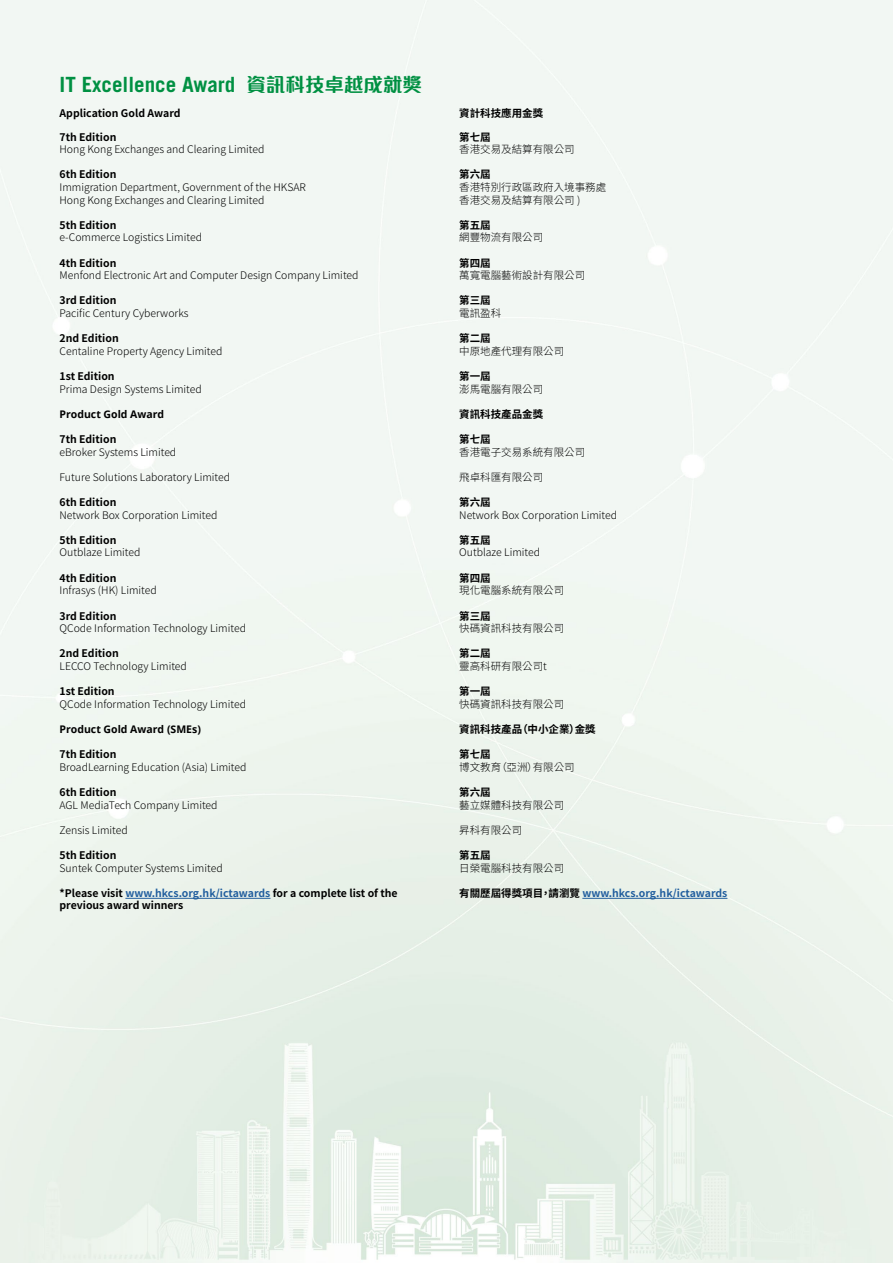
<style>
.page{position:relative;width:893px;height:1263px;background:#fff}
.page>*{position:absolute;margin:0;border:0;box-sizing:border-box;transform-origin:0 0}
.t1{font:700 21px "Trade Gothic";color:#009042}
.t2{font:300 10.5px/12.6px "Noto Sans CJ Ktc";color:#000}
.t3{font:700 10.5px/12.6px "Noto Sans CJ Ktc";color:#000}
.t4{font:700 10.5px "Open Sans";color:#000}
.t5{font:700 10.5px "Noto Sans CJ Ktc";color:#215e9e}
.s1{font-family:"M Finance HK";font-size:19.5px}
.s2{color:#215e9e}
.s3{color:#000}
</style>
<div class="page">
<img style="left:0;top:0;width:893px;height:1263px">
<hr style="left:125px;top:898px;width:145px;height:1px;background:#215e9e">
<hr style="left:582px;top:898px;width:145px;height:1px;background:#215e9e">
<h1 class="t1" style="left:60px;top:71px;width:364px">IT Excellence Award <span class="s1">資訊科技卓越成就獎</span></h1>
<p class="t3" style="left:60px;top:131px;width:58px">7th Edition</p>
<p class="t2" style="left:60px;top:143px;width:206px">Hong Kong Exchanges and Clearing Limited</p>
<p class="t3" style="left:60px;top:169px;width:58px">6th Edition</p>
<p class="t2" style="left:60px;top:181px;width:248px">Immigration Department, Government of the HKSAR<br>Hong Kong Exchanges and Clearing Limited</p>
<p class="t3" style="left:60px;top:219px;width:58px">5th Edition</p>
<p class="t2" style="left:60px;top:232px;width:144px">e-Commerce Logistics Limited</p>
<p class="t3" style="left:60px;top:257px;width:58px">4th Edition</p>
<p class="t2" style="left:60px;top:269px;width:301px">Menfond Electronic Art and Computer Design Company Limited</p>
<p class="t3" style="left:60px;top:295px;width:58px">3rd Edition</p>
<p class="t2" style="left:60px;top:307px;width:131px">Pacific Century Cyberworks</p>
<p class="t3" style="left:60px;top:332px;width:61px">2nd Edition</p>
<p class="t2" style="left:60px;top:345px;width:164px">Centaline Property Agency Limited</p>
<p class="t3" style="left:60px;top:370px;width:57px">1st Edition</p>
<p class="t2" style="left:60px;top:383px;width:144px">Prima Design Systems Limited</p>
<p class="t4" style="left:60px;top:407px;width:106px">Product Gold Award</p>
<p class="t3" style="left:60px;top:433px;width:58px">7th Edition</p>
<p class="t2" style="left:60px;top:446px;width:118px">eBroker Systems Limited</p>
<p class="t2" style="left:60px;top:471px;width:172px">Future Solutions Laboratory Limited</p>
<p class="t3" style="left:60px;top:496px;width:58px">6th Edition</p>
<p class="t2" style="left:60px;top:509px;width:159px">Network Box Corporation Limited</p>
<p class="t3" style="left:60px;top:534px;width:58px">5th Edition</p>
<p class="t2" style="left:60px;top:547px;width:82px">Outblaze Limited</p>
<p class="t3" style="left:60px;top:572px;width:58px">4th Edition</p>
<p class="t2" style="left:60px;top:584px;width:99px">Infrasys (HK) Limited</p>
<p class="t3" style="left:60px;top:610px;width:58px">3rd Edition</p>
<p class="t2" style="left:60px;top:622px;width:188px">QCode Information Technology Limited</p>
<p class="t3" style="left:60px;top:647px;width:61px">2nd Edition</p>
<p class="t2" style="left:60px;top:660px;width:129px">LECCO Technology Limited</p>
<p class="t3" style="left:60px;top:685px;width:57px">1st Edition</p>
<p class="t2" style="left:60px;top:698px;width:188px">QCode Information Technology Limited</p>
<p class="t4" style="left:60px;top:722px;width:143px">Product Gold Award (SMEs)</p>
<p class="t3" style="left:60px;top:748px;width:58px">7th Edition</p>
<p class="t2" style="left:60px;top:761px;width:188px">BroadLearning Education (Asia) Limited</p>
<p class="t3" style="left:60px;top:786px;width:58px">6th Edition</p>
<p class="t2" style="left:60px;top:799px;width:160px">AGL MediaTech Company Limited</p>
<p class="t2" style="left:60px;top:824px;width:70px">Zensis Limited</p>
<p class="t3" style="left:60px;top:849px;width:58px">5th Edition</p>
<p class="t2" style="left:60px;top:862px;width:165px">Suntek Computer Systems Limited</p>
<p class="t3" style="left:60px;top:887px;width:340px">*Please visit <span class="s2">www.hkcs.org.hk/ictawards</span> for a complete list of the previous award winners</p>
<p class="t3" style="left:60px;top:107px;width:123px">Application Gold Award</p>
<p class="t3" style="left:459px;top:107px;width:85px">資計科技應用金獎</p>
<p class="t3" style="left:459px;top:131px;width:33px">第七屆</p>
<p class="t2" style="left:459px;top:143px;width:117px">香港交易及結算有限公司</p>
<p class="t3" style="left:459px;top:169px;width:33px">第六屆</p>
<p class="t2" style="left:459px;top:181px;width:148px">香港特別行政區政府入境事務處香港交易及結算有限公司 )</p>
<p class="t3" style="left:459px;top:219px;width:33px">第五屆</p>
<p class="t2" style="left:459px;top:232px;width:85px">網豐物流有限公司</p>
<p class="t3" style="left:459px;top:257px;width:33px">第四屆</p>
<p class="t2" style="left:459px;top:269px;width:127px">萬寬電腦藝術設計有限公司</p>
<p class="t3" style="left:459px;top:295px;width:33px">第三屆</p>
<p class="t2" style="left:459px;top:307px;width:43px">電訊盈科</p>
<p class="t3" style="left:459px;top:332px;width:33px">第二屆</p>
<p class="t2" style="left:459px;top:345px;width:106px">中原地產代理有限公司</p>
<p class="t3" style="left:459px;top:370px;width:33px">第一屆</p>
<p class="t2" style="left:459px;top:383px;width:85px">澎馬電腦有限公司</p>
<p class="t3" style="left:459px;top:408px;width:85px">資訊科技產品金獎</p>
<p class="t3" style="left:459px;top:433px;width:33px">第七屆</p>
<p class="t2" style="left:459px;top:446px;width:127px">香港電子交易系統有限公司</p>
<p class="t2" style="left:459px;top:471px;width:85px">飛卓科匯有限公司</p>
<p class="t3" style="left:459px;top:496px;width:33px">第六屆</p>
<p class="t2" style="left:459px;top:509px;width:159px">Network Box Corporation Limited</p>
<p class="t3" style="left:459px;top:534px;width:33px">第五屆</p>
<p class="t2" style="left:459px;top:547px;width:82px">Outblaze Limited</p>
<p class="t3" style="left:459px;top:572px;width:33px">第四屆</p>
<p class="t2" style="left:459px;top:584px;width:106px">現化電腦系統有限公司</p>
<p class="t3" style="left:459px;top:610px;width:33px">第三屆</p>
<p class="t2" style="left:459px;top:622px;width:106px">快碼資訊科技有限公司</p>
<p class="t3" style="left:459px;top:647px;width:33px">第二屆</p>
<p class="t2" style="left:459px;top:660px;width:89px">靈高科研有限公司t</p>
<p class="t3" style="left:459px;top:685px;width:33px">第一屆</p>
<p class="t2" style="left:459px;top:698px;width:106px">快碼資訊科技有限公司</p>
<p class="t3" style="left:459px;top:723px;width:138px">資訊科技產品（中小企業）金獎</p>
<p class="t3" style="left:459px;top:748px;width:33px">第七屆</p>
<p class="t2" style="left:459px;top:761px;width:117px">博文教育（亞洲）有限公司</p>
<p class="t3" style="left:459px;top:786px;width:33px">第六屆</p>
<p class="t2" style="left:459px;top:799px;width:106px">藝立媒體科技有限公司</p>
<p class="t2" style="left:459px;top:824px;width:64px">昇科有限公司</p>
<p class="t3" style="left:459px;top:849px;width:33px">第五屆</p>
<p class="t2" style="left:459px;top:862px;width:106px">日榮電腦科技有限公司</p>
<p class="t5" style="left:459px;top:887px;width:270px"><span class="s3">有關歷屆得獎項目，請瀏覽</span> www.hkcs.org.hk/ictawards</p>
</div>
